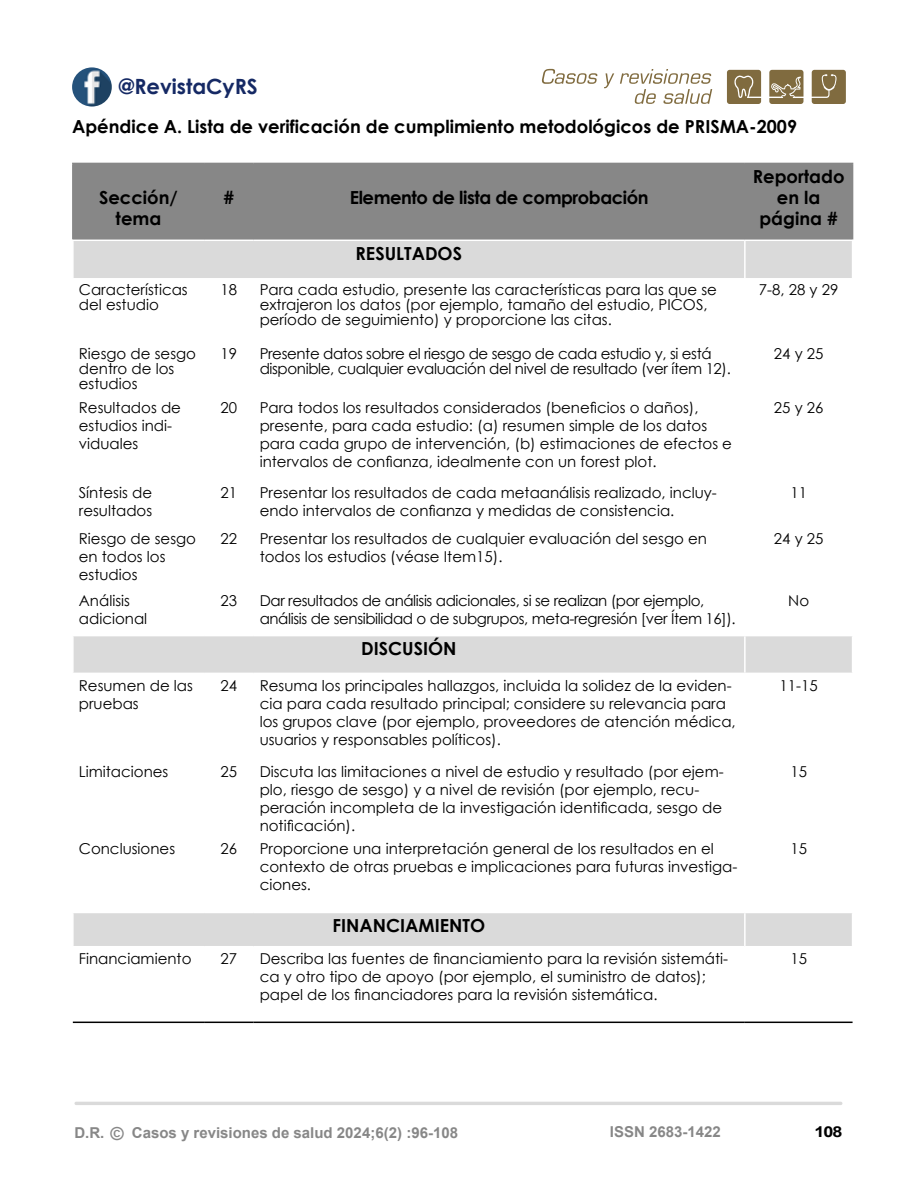
<style>
.page{position:relative;width:918px;height:1188px;background:#fff}
.page>*{position:absolute;margin:0;border:0;box-sizing:border-box;transform-origin:0 0}
.t1{font:700 21px "Century Gothic";color:#152964}
.t2{font:700 18px/21px "Century Gothic";color:#000;text-align:center}
.t3{font:700 18px "Century Gothic";letter-spacing:-.025em;color:#000}
.t4{font:15px/18px "Century Gothic";color:#000}
.t5{font:15px/15px "Century Gothic";letter-spacing:-.025em;color:#000}
.t6{font:700 15px "Arial";color:#878787}
.t7{font:700 15px "Arial";color:#000;scale:1.2 1}
.s1{font-size:18px}
</style>
<div class="page">
<hr style="left:74px;top:1102px;width:768px;height:3px;background:#dadada;border-radius:2px">
<svg style="left:541px;top:69px;width:57px;height:15px"></svg>
<svg style="left:604px;top:73px;width:10px;height:15px"></svg>
<svg style="left:620px;top:69px;width:92px;height:35px"></svg>
<svg style="left:812px;top:70px;width:34px;height:34px"></svg>
<svg style="left:769px;top:70px;width:34px;height:34px"></svg>
<svg style="left:727px;top:70px;width:34px;height:34px"></svg>
<div style="left:74px;top:164px;width:778px;height:76px;background:#878787"></div>
<div style="left:74px;top:241px;width:778px;height:37px;background:#dadada"></div>
<svg style="left:73px;top:636px;width:780px;height:386px"></svg>
<hr style="left:203px;top:947px;width:2px;height:75px;background:#fff">
<hr style="left:253px;top:947px;width:1px;height:75px;background:#fff">
<hr style="left:744px;top:947px;width:2px;height:75px;background:#fff">
<hr style="left:73px;top:1022px;width:131px;height:1px;background:#000">
<hr style="left:204px;top:1022px;width:50px;height:1px;background:#000">
<hr style="left:254px;top:1022px;width:491px;height:1px;background:#000">
<hr style="left:745px;top:1022px;width:108px;height:1px;background:#000">
<hr style="left:72px;top:163px;width:132px;height:1px;background:#878787">
<hr style="left:72px;top:164px;width:2px;height:76px;background:#878787">
<hr style="left:204px;top:163px;width:50px;height:1px;background:#878787">
<hr style="left:203px;top:164px;width:2px;height:76px;background:#878787">
<hr style="left:254px;top:163px;width:491px;height:1px;background:#878787">
<hr style="left:253px;top:164px;width:1px;height:76px;background:#878787">
<hr style="left:745px;top:163px;width:108px;height:1px;background:#878787">
<hr style="left:744px;top:164px;width:2px;height:76px;background:#878787">
<hr style="left:852px;top:164px;width:1px;height:76px;background:#878787">
<hr style="left:744px;top:241px;width:2px;height:37px;background:#fff">
<hr style="left:72px;top:636px;width:2px;height:37px;background:#fff">
<hr style="left:744px;top:636px;width:2px;height:37px;background:#fff">
<hr style="left:852px;top:636px;width:1px;height:37px;background:#fff">
<hr style="left:72px;top:673px;width:132px;height:1px;background:#fff">
<hr style="left:72px;top:674px;width:2px;height:85px;background:#fff">
<hr style="left:204px;top:673px;width:50px;height:1px;background:#fff">
<hr style="left:203px;top:674px;width:2px;height:85px;background:#fff">
<hr style="left:254px;top:673px;width:491px;height:1px;background:#fff">
<hr style="left:253px;top:674px;width:1px;height:85px;background:#fff">
<hr style="left:745px;top:673px;width:108px;height:1px;background:#fff">
<hr style="left:744px;top:674px;width:2px;height:85px;background:#fff">
<hr style="left:852px;top:674px;width:1px;height:85px;background:#fff">
<hr style="left:72px;top:759px;width:132px;height:1px;background:#fff">
<hr style="left:72px;top:760px;width:2px;height:76px;background:#fff">
<hr style="left:204px;top:759px;width:50px;height:1px;background:#fff">
<hr style="left:203px;top:760px;width:2px;height:76px;background:#fff">
<hr style="left:254px;top:759px;width:491px;height:1px;background:#fff">
<hr style="left:253px;top:760px;width:1px;height:76px;background:#fff">
<hr style="left:745px;top:759px;width:108px;height:1px;background:#fff">
<hr style="left:744px;top:760px;width:2px;height:76px;background:#fff">
<hr style="left:852px;top:760px;width:1px;height:76px;background:#fff">
<hr style="left:72px;top:836px;width:132px;height:2px;background:#fff">
<hr style="left:72px;top:838px;width:2px;height:74px;background:#fff">
<hr style="left:204px;top:836px;width:50px;height:2px;background:#fff">
<hr style="left:203px;top:838px;width:2px;height:74px;background:#fff">
<hr style="left:254px;top:836px;width:491px;height:2px;background:#fff">
<hr style="left:253px;top:838px;width:1px;height:74px;background:#fff">
<hr style="left:745px;top:836px;width:108px;height:2px;background:#fff">
<hr style="left:744px;top:838px;width:2px;height:74px;background:#fff">
<hr style="left:852px;top:838px;width:1px;height:74px;background:#fff">
<hr style="left:72px;top:912px;width:132px;height:1px;background:#fff">
<hr style="left:72px;top:913px;width:2px;height:33px;background:#fff">
<hr style="left:204px;top:912px;width:50px;height:1px;background:#fff">
<hr style="left:254px;top:912px;width:491px;height:1px;background:#fff">
<hr style="left:745px;top:912px;width:108px;height:1px;background:#fff">
<hr style="left:744px;top:913px;width:2px;height:33px;background:#fff">
<hr style="left:852px;top:913px;width:1px;height:33px;background:#fff">
<hr style="left:72px;top:946px;width:132px;height:1px;background:#fff">
<hr style="left:204px;top:946px;width:50px;height:1px;background:#fff">
<hr style="left:254px;top:946px;width:491px;height:1px;background:#fff">
<hr style="left:745px;top:946px;width:108px;height:1px;background:#fff">
<img style="left:72px;top:67px;width:40px;height:40px;border-radius:20px">
<h1 class="t1" style="left:119px;top:73px;width:141px">@RevistaCyRS</h1>
<p class="t2" style="left:72px;top:116px;width:727px">Apéndice A. Lista de verificación de cumplimiento metodológicos de PRISMA-2009</p>
<p class="t2" style="left:99px;top:186px;width:80px">Sección/ tema</p>
<p class="t2" style="left:223px;top:186px;width:12px">#</p>
<p class="t3" style="left:350px;top:186px;width:300px">Elemento de lista de comprobación</p>
<p class="t2" style="left:356px;top:242px;width:108px">RESULTADOS</p>
<p class="t2" style="left:753px;top:165px;width:93px">Reportado en la página #</p>
<p class="t4" style="left:79px;top:282px;width:110px;line-height:15px">Características del estudio</p>
<p class="t4" style="left:221px;top:281px;width:18px">18</p>
<p class="t4" style="left:260px;top:282px;width:459px;line-height:15px">Para cada estudio, presente las características para las que se extrajeron los datos (por ejemplo, tamaño del estudio, PICOS, período de seguimiento) y proporcione las citas.</p>
<p class="t4" style="left:759px;top:281px;width:81px">7-8, 28 y 29</p>
<p class="t4" style="left:79px;top:346px;width:119px;line-height:15px">Riesgo de sesgo dentro de los estudios</p>
<p class="t4" style="left:221px;top:344px;width:18px">19</p>
<p class="t5" style="left:260px;top:346px;width:473px">Presente datos sobre el riesgo de sesgo de cada estudio y, si está disponible, cualquier evaluación del nivel de resultado (ver ítem 12).</p>
<p class="t4" style="left:774px;top:344px;width:51px">24 y 25</p>
<p class="t4" style="left:79px;top:398px;width:104px">Resultados de estudios indi&shy;viduales</p>
<p class="t4" style="left:221px;top:398px;width:18px">20</p>
<p class="t4" style="left:260px;top:398px;width:474px">Para todos los resultados considerados (beneficios o daños), presente, para cada estudio: (a) resumen simple de los datos para cada grupo de intervención, (b) estimaciones de efectos e intervalos de confianza, idealmente con un forest plot.</p>
<p class="t4" style="left:774px;top:398px;width:51px">25 y 26</p>
<p class="t4" style="left:79px;top:483px;width:75px">Síntesis de resultados</p>
<p class="t4" style="left:221px;top:483px;width:18px">21</p>
<p class="t4" style="left:260px;top:483px;width:459px">Presentar los resultados de cada metaanálisis realizado, incluy&shy;endo intervalos de confianza y medidas de consistencia.</p>
<p class="t4" style="left:790px;top:483px;width:18px">11</p>
<p class="t4" style="left:79px;top:529px;width:119px">Riesgo de sesgo en todos los estudios</p>
<p class="t4" style="left:221px;top:529px;width:18px">22</p>
<p class="t4" style="left:260px;top:529px;width:449px">Presentar los resultados de cualquier evaluación del sesgo en todos los estudios (véase Item15).</p>
<p class="t4" style="left:774px;top:529px;width:51px">24 y 25</p>
<p class="t4" style="left:79px;top:591px;width:70px">Análisis adicional</p>
<p class="t4" style="left:221px;top:591px;width:18px">23</p>
<p class="t5" style="left:260px;top:591px;width:478px;line-height:18px">Dar resultados de análisis adicionales, si se realizan (por ejemplo, análisis de sensibilidad o de subgrupos, meta-regresión [ver Ítem 16]).</p>
<p class="t4" style="left:788px;top:591px;width:22px">No</p>
<p class="t2" style="left:361px;top:638px;width:97px">DISCUSIÓN</p>
<p class="t4" style="left:79px;top:676px;width:116px">Resumen de las pruebas</p>
<p class="t4" style="left:221px;top:676px;width:18px">24</p>
<p class="t4" style="left:260px;top:676px;width:478px">Resuma los principales hallazgos, incluida la solidez de la eviden&shy;cia para cada resultado principal; considere su relevancia para los grupos clave (por ejemplo, proveedores de atención médica, usuarios y responsables políticos).</p>
<p class="t4" style="left:780px;top:676px;width:40px">11-15</p>
<p class="t4" style="left:79px;top:762px;width:91px">Limitaciones</p>
<p class="t4" style="left:221px;top:762px;width:18px">25</p>
<p class="t4" style="left:260px;top:762px;width:466px">Discuta las limitaciones a nivel de estudio y resultado (por ejem&shy;plo, riesgo de sesgo) y a nivel de revisión (por ejemplo, recu&shy;peración incompleta de la investigación identificada, sesgo de notificación).</p>
<p class="t4" style="left:790px;top:762px;width:18px">15</p>
<p class="t4" style="left:79px;top:839px;width:98px">Conclusiones</p>
<p class="t4" style="left:221px;top:839px;width:18px">26</p>
<p class="t4" style="left:260px;top:839px;width:479px">Proporcione una interpretación general de los resultados en el contexto de otras pruebas e implicaciones para futuras investiga&shy;ciones.</p>
<p class="t4" style="left:790px;top:839px;width:18px">15</p>
<p class="t2" style="left:333px;top:915px;width:154px">FINANCIAMIENTO</p>
<p class="t4" style="left:79px;top:949px;width:114px">Financiamiento</p>
<p class="t4" style="left:221px;top:949px;width:18px">27</p>
<p class="t4" style="left:260px;top:949px;width:470px">Describa las fuentes de financiamiento para la revisión sistemáti&shy;ca y otro tipo de apoyo (por ejemplo, el suministro de datos); papel de los financiadores para la revisión sistemática.</p>
<p class="t4" style="left:790px;top:949px;width:18px">15</p>
<p class="t6" style="left:74px;top:1123px;width:385px">D.R. <span class="s1">©</span> Casos y revisiones de salud 2024;6(2) :96-108</p>
<p class="t6" style="left:610px;top:1122px;width:112px">ISSN 2683-1422</p>
<p class="t7" style="left:814px;top:1122px;width:25px">108</p>
</div>
